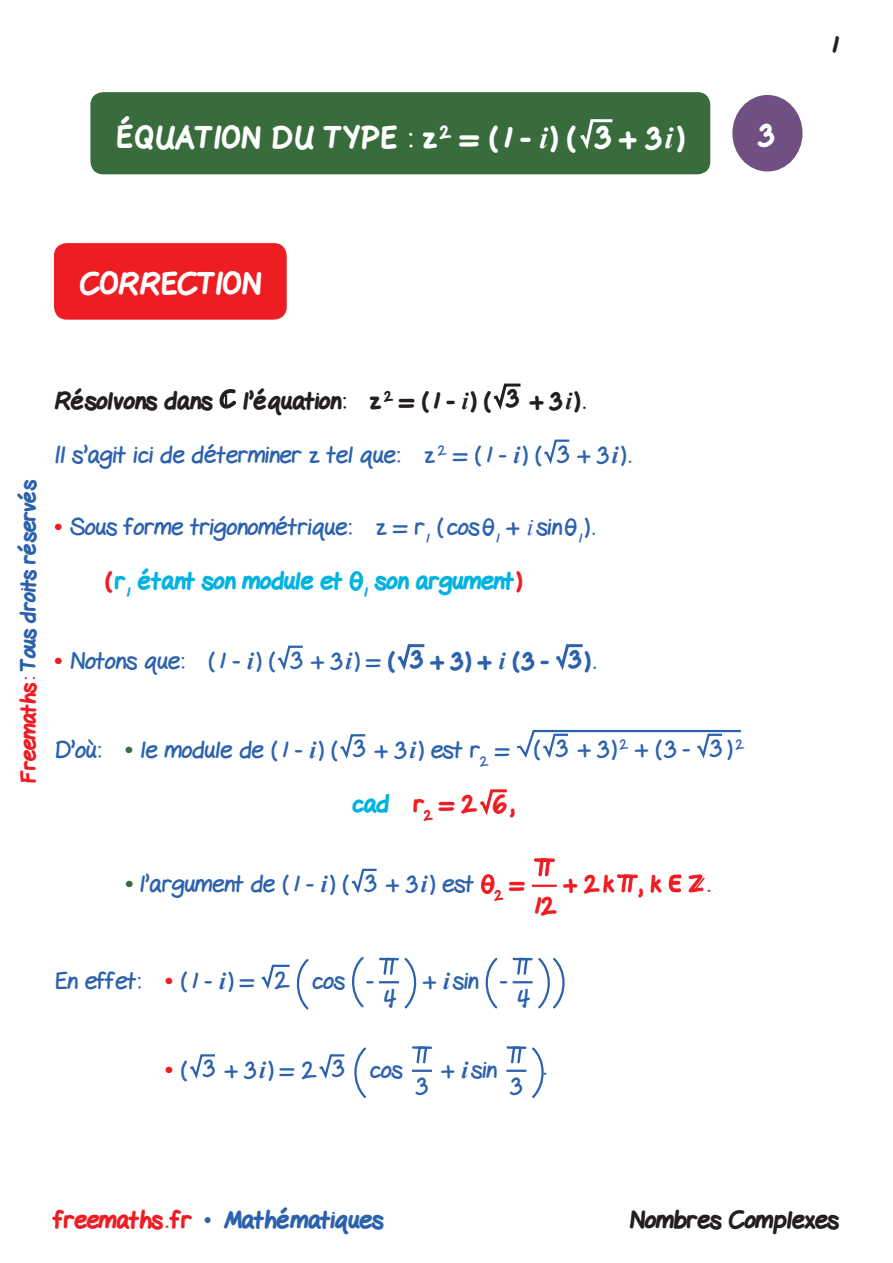
<style>
.page{position:relative;width:893px;height:1263px;background:#fff}
.page>*{position:absolute;margin:0;border:0;box-sizing:border-box;transform-origin:0 0}
.t1{font:800 30px "Gel Pen";letter-spacing:.02em;color:#fff}
.t2{font:800 30px "Gel Pen";color:#fff}
.Texte-Cor{font:24px "Gel Pen";color:#2c62ad}
.Sous_titre-Cor{font:800 24px "Gel Pen";color:#231f20}
.Texte-Cor-2{font:800 24px "Gel Pen";color:#00b3e0}
.Texte-Cor-3{font:800 24px "Gel Pen";color:#2c62ad}
.Texte-Cor-4{font:800 24px "Gel Pen";color:#ee1d23}
.Texte-Cor-5{font:700 24px "Times New Roman";color:#ee1d23}
.t3{font:800 21px "Gel Pen";letter-spacing:-.01em;color:#2c62ad}
.s1{font-family:"Times New Roman";font-weight:700;font-style:italic}
.s2{color:#ee1d23}
.s3{font-family:"Times New Roman";font-weight:700;color:#ee1d23}
.s4{font-family:"Times New Roman";font-style:italic}
.s5{font-weight:800}
.s6{font-family:"Times New Roman";font-weight:700;color:#386c3d}
.s7{font-weight:800;color:#ee1d23}
.s8{font-family:"Gel Pen";font-weight:400;color:#2c62ad}
.s9{font-family:"Times New Roman";font-weight:400}
</style>
<div class="page">
<div style="left:54px;top:243px;width:233px;height:77px;background:#ee1d23;border-radius:13px"></div>
<svg style="left:219px;top:389px;width:17px;height:20px"></svg>
<svg style="left:493px;top:383px;width:28px;height:27px"></svg>
<svg style="left:544px;top:439px;width:26px;height:25px"></svg>
<svg style="left:349px;top:571px;width:14px;height:20px"></svg>
<svg style="left:277px;top:645px;width:26px;height:25px"></svg>
<svg style="left:397px;top:644px;width:28px;height:26px"></svg>
<svg style="left:556px;top:644px;width:27px;height:26px"></svg>
<svg style="left:340px;top:734px;width:26px;height:25px"></svg>
<svg style="left:516px;top:729px;width:225px;height:29px"></svg>
<svg style="left:480px;top:789px;width:27px;height:27px"></svg>
<svg style="left:351px;top:868px;width:26px;height:26px"></svg>
<svg style="left:481px;top:874px;width:14px;height:20px"></svg>
<hr style="left:532px;top:885px;width:25px;height:2px;background:#ee1d23">
<svg style="left:534px;top:858px;width:21px;height:19px"></svg>
<svg style="left:617px;top:874px;width:21px;height:19px"></svg>
<svg style="left:668px;top:874px;width:37px;height:19px"></svg>
<svg style="left:261px;top:959px;width:48px;height:51px"></svg>
<svg style="left:352px;top:956px;width:12px;height:52px"></svg>
<svg style="left:379px;top:957px;width:38px;height:52px"></svg>
<svg style="left:485px;top:958px;width:13px;height:51px"></svg>
<svg style="left:513px;top:957px;width:52px;height:52px"></svg>
<svg style="left:190px;top:1054px;width:25px;height:25px"></svg>
<svg style="left:319px;top:1047px;width:47px;height:51px"></svg>
<hr style="left:412px;top:1070px;width:20px;height:2px;background:#2c62ad">
<svg style="left:412px;top:1046px;width:20px;height:17px"></svg>
<svg style="left:506px;top:1046px;width:38px;height:52px"></svg>
<div style="left:732px;top:95px;width:70px;height:76px;background:#704f83;border-radius:50%"></div>
<div style="left:90px;top:92px;width:620px;height:82px;background:#386c3d;border-radius:13px"></div>
<svg style="left:580px;top:119px;width:33px;height:31px"></svg>
<p class="t1" style="left:116px;top:115px;width:461px">ÉQUATION DU TYPE : z <sup>2</sup> = (1 - <span class="s1">i</span>) (</p>
<p class="t1" style="left:596px;top:115px;width:90px">3 + 3<span class="s1">i</span>)</p>
<p class="t1" style="left:759px;top:112px;width:16px">3</p>
<p class="Sous_titre-Cor" style="left:830px;top:26px;width:10px">1</p>
<p class="t2" style="left:80px;top:260px;width:183px">CORRECTION</p>
<p class="t3" style="left:12px;top:783px;width:305px;rotate:-90deg"><span class="s2">Freemaths:</span> Tous droits réservés</p>
<p class="Sous_titre-Cor" style="left:54px;top:382px;width:160px">Résolvons dans</p>
<p class="Sous_titre-Cor" style="left:243px;top:382px;width:249px">l’équation: z <sup>2</sup> = (1 - <span class="s1">i</span>) (</p>
<p class="Sous_titre-Cor" style="left:507px;top:379px;width:13px">3</p>
<p class="Sous_titre-Cor" style="left:530px;top:382px;width:57px">+ 3<span class="s1">i</span>).</p>
<p class="Texte-Cor" style="left:54px;top:435px;width:489px">Il s’agit ici de déterminer z tel que: z <sup>2</sup> = (1 - <span class="s1">i</span>) (</p>
<p class="Texte-Cor" style="left:558px;top:435px;width:75px">3 + 3<span class="s1">i</span>).</p>
<p class="Texte-Cor" style="left:54px;top:507px;width:542px"><span class="s3">•</span> Sous forme trigonométrique: z = r<sub>1</sub> ( cos݂<sub>1</sub> + <span class="s4">i</span> sin݂<sub>1</sub> ) .</p>
<p class="Texte-Cor-2" style="left:105px;top:562px;width:418px"><span class="s2">(</span> r<sub>1</sub> étant son module et <sub>1</sub> son argument<span class="s2">)</span></p>
<p class="Texte-Cor" style="left:54px;top:641px;width:222px"><span class="s3">•</span> Notons que: (1 - <span class="s1">i</span>) (</p>
<p class="Texte-Cor" style="left:291px;top:641px;width:105px">3 + 3<span class="s1">i</span>) = <span class="s5">(</span></p>
<p class="Texte-Cor-3" style="left:411px;top:640px;width:13px">3</p>
<p class="Texte-Cor-3" style="left:431px;top:642px;width:119px">+ 3) + <span class="s1">i</span> (3 -</p>
<p class="Texte-Cor-3" style="left:569px;top:640px;width:13px">3</p>
<p class="Texte-Cor-3" style="left:585px;top:642px;width:12px">).</p>
<p class="Texte-Cor" style="left:54px;top:730px;width:285px">D’où: <span class="s6">•</span> le module de (1 - <span class="s1">i</span>) (</p>
<p class="Texte-Cor" style="left:354px;top:730px;width:157px">3 + 3 <span class="s1">i</span>) est r<sub>2</sub> =</p>
<p class="Texte-Cor" style="left:534px;top:729px;width:212px">( 3 + 3)<sup>2</sup> + (3 - 3)<sup>2</sup></p>
<p class="Texte-Cor-2" style="left:352px;top:785px;width:127px">cad <span class="s2">r</span><sub>2</sub> <span class="s2">= 2</span></p>
<p class="Texte-Cor-4" style="left:494px;top:785px;width:22px">6,</p>
<p class="Texte-Cor" style="left:125px;top:864px;width:225px"><span class="s6">•</span> l’argument de (1 - <span class="s1">i</span>) (</p>
<p class="Texte-Cor" style="left:365px;top:864px;width:161px">3 + 3<span class="s1">i</span>) est <sub>2</sub> <span class="s7">=</span></p>
<p class="Texte-Cor-4" style="left:564px;top:865px;width:99px">+ 2k , k</p>
<p class="Texte-Cor-4" style="left:532px;top:887px;width:25px">12</p>
<p class="Texte-Cor-4" style="left:708px;top:865px;width:4px">.</p>
<p class="Texte-Cor" style="left:54px;top:961px;width:202px">En effet: <span class="s3">•</span> (1 - <span class="s1">i</span>) =</p>
<p class="Texte-Cor" style="left:274px;top:960px;width:16px">2</p>
<p class="Texte-Cor" style="left:312px;top:961px;width:63px">cos -</p>
<p class="Texte-Cor" style="left:382px;top:978px;width:16px">4</p>
<p class="Texte-Cor" style="left:423px;top:961px;width:85px">+ <span class="s1">i</span> sin -</p>
<p class="Texte-Cor" style="left:515px;top:978px;width:16px">4</p>
<p class="Texte-Cor-5" style="left:165px;top:1053px;width:24px">• <span class="s8">(</span></p>
<p class="Texte-Cor" style="left:203px;top:1050px;width:114px">3 + 3<span class="s1">i</span>) = 2</p>
<p class="Texte-Cor" style="left:333px;top:1048px;width:13px">3</p>
<p class="Texte-Cor" style="left:369px;top:1050px;width:35px">cos</p>
<p class="Texte-Cor" style="left:416px;top:1066px;width:13px">3</p>
<p class="Texte-Cor" style="left:442px;top:1050px;width:56px">+ <span class="s1">i</span> sin</p>
<p class="Texte-Cor" style="left:511px;top:1066px;width:13px">3</p>
<p class="Texte-Cor" style="left:544px;top:1047px;width:4px">.</p>
<p class="Texte-Cor-3" style="left:54px;top:1201px;width:331px"><span class="s2">freemaths . fr</span> <span class="s9">•</span> Mathématiques</p>
<p class="Sous_titre-Cor" style="left:629px;top:1201px;width:211px">Nombres Complexes</p>
</div>
